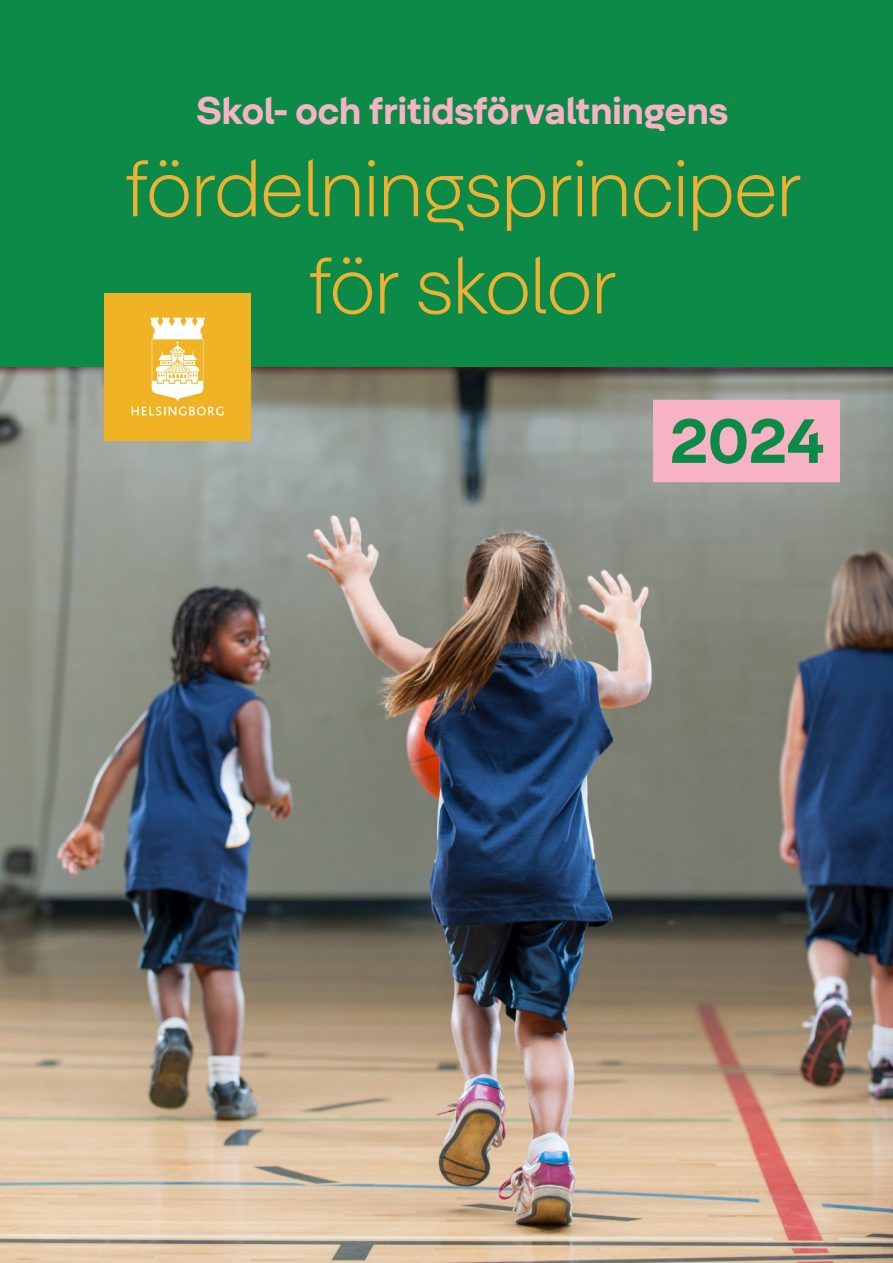
<style>
.page{position:relative;width:893px;height:1263px;background:#fff}
.page>*{position:absolute;margin:0;border:0;box-sizing:border-box;transform-origin:0 0}
.t1{font:300 81px "Helsingborg Sans";color:#efb133}
.t2{font:700 63px "Helsingborg Sans";color:#0b8a48}
.t3{font:700 39px "Helsingborg Sans";color:#f7b2c3}
</style>
<div class="page">
<img style="left:0;top:367px;width:893px;height:896px">
<div style="left:0;top:0;width:893px;height:367px;background:#0b8a48"></div>
<div style="left:653px;top:400px;width:187px;height:82px;background:#f7b2c3"></div>
<img style="left:105px;top:293px;width:146px;height:147px">
<p class="t3" style="left:197px;top:87px;width:533px">Skol- och fritidsförvaltningens</p>
<p class="t1" style="left:125px;top:139px;width:678px">fördelningsprinciper</p>
<p class="t1" style="left:308px;top:237px;width:310px">för skolor</p>
<p class="t2" style="left:670px;top:403px;width:157px">2024</p>
</div>
